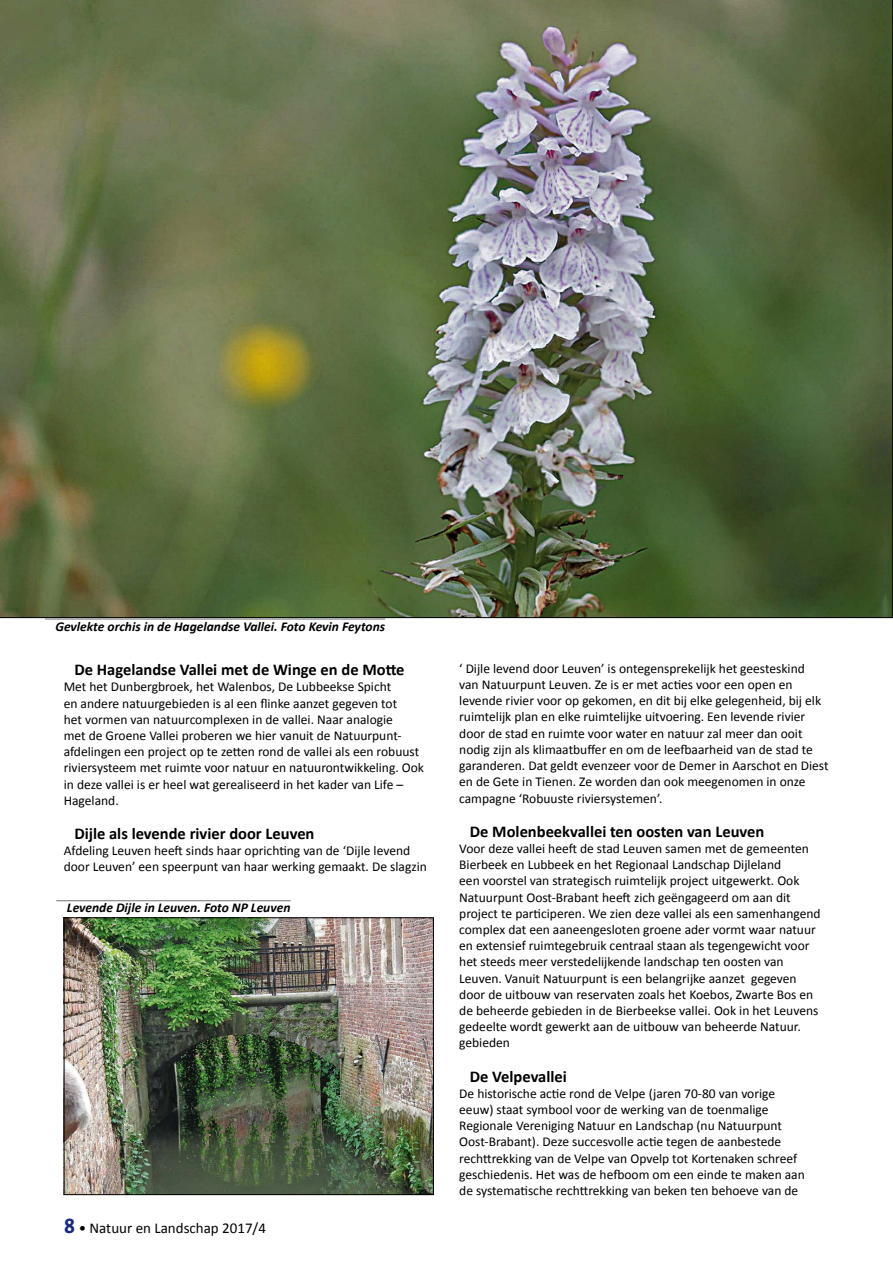
<style>
.page{position:relative;width:893px;height:1263px;background:#fff}
.page>*{position:absolute;margin:0;border:0;box-sizing:border-box;transform-origin:0 0}
.t1{font:700 16.5px "Calibri";color:#000}
.t2{font:15px "Calibri";color:#000}
.t3{font:13.5px/16.2px "Calibri";color:#000}
.t4{font:italic 700 13.5px "Calibri";color:#000}
.s1{font-family:"The Sans Office";font-weight:700;font-size:21px;color:#162983}
</style>
<div class="page">
<img style="left:0;top:0;width:893px;height:618px">
<img style="left:66px;top:919px;width:366px;height:274px">
<div style="left:64px;top:917px;width:370px;height:278px;border:1px solid #000"></div>
<hr style="left:45px;top:619px;width:340px;height:1px;background:#707172">
<hr style="left:56px;top:900px;width:235px;height:1px;background:#707172">
<p class="t4" style="left:55px;top:618px;width:331px">Gevlekte orchis in de Hagelandse Vallei. Foto Kevin Feytons</p>
<p class="t1" style="left:74px;top:659px;width:332px">De Hagelandse Vallei met de Winge en de Motte</p>
<p class="t3" style="left:64px;top:678px;width:362px">Met het Dunbergbroek, het Walenbos, De Lubbeekse Spicht<br>en andere natuurgebieden is al een flinke aanzet gegeven tot<br>het vormen van natuurcomplexen in de vallei. Naar analogie<br>met de Groene Vallei proberen we hier vanuit de Natuurpunt&shy;afdelingen een project op te zetten rond de vallei als een robuust riviersysteem met ruimte voor natuur en natuurontwikkeling. Ook in deze vallei is er heel wat gerealiseerd in het kader van Life – Hageland.</p>
<p class="t1" style="left:74px;top:823px;width:242px">Dijle als levende rivier door Leuven</p>
<p class="t3" style="left:64px;top:842px;width:365px">Afdeling Leuven heeft sinds haar oprichting van de ‘Dijle levend door Leuven’ een speerpunt van haar werking gemaakt. De slagzin</p>
<p class="t4" style="left:67px;top:899px;width:225px">Levende Dijle in Leuven. Foto NP Leuven</p>
<p class="t2" style="left:64px;top:1219px;width:204px"><span class="s1">8</span> • Natuur en Landschap 2017/4</p>
<p class="t3" style="left:459px;top:660px;width:371px">‘ Dijle levend door Leuven’ is ontegensprekelijk het geesteskind<br>van Natuurpunt Leuven. Ze is er met acties voor een open en levende rivier voor op gekomen, en dit bij elke gelegenheid, bij elk ruimtelijk plan en elke ruimtelijke uitvoering. Een levende rivier door de stad en ruimte voor water en natuur zal meer dan ooit nodig zijn als klimaatbuffer en om de leefbaarheid van de stad te garanderen. Dat geldt evenzeer voor de Demer in Aarschot en Diest en de Gete in Tienen. Ze worden dan ook meegenomen in onze campagne ‘Robuuste riviersystemen’.</p>
<p class="t1" style="left:470px;top:821px;width:296px">De Molenbeekvallei ten oosten van Leuven</p>
<p class="t3" style="left:459px;top:840px;width:363px">Voor deze vallei heeft de stad Leuven samen met de gemeenten Bierbeek en Lubbeek en het Regionaal Landschap Dijleland<br>een voorstel van strategisch ruimtelijk project uitgewerkt. Ook Natuurpunt Oost-Brabant heeft zich geëngageerd om aan dit project te participeren. We zien deze vallei als een samenhangend complex dat een aaneengesloten groene ader vormt waar natuur en extensief ruimtegebruik centraal staan als tegengewicht voor het steeds meer verstedelijkende landschap ten oosten van Leuven. Vanuit Natuurpunt is een belangrijke aanzet gegeven door de uitbouw van reservaten zoals het Koebos, Zwarte Bos en de beheerde gebieden in de Bierbeekse vallei. Ook in het Leuvens gedeelte wordt gewerkt aan de uitbouw van beheerde Natuur. gebieden</p>
<p class="t1" style="left:470px;top:1066px;width:98px">De Velpevallei</p>
<p class="t3" style="left:459px;top:1084px;width:347px">De historische actie rond de Velpe (jaren 70-80 van vorige eeuw) staat symbool voor de werking van de toenmalige Regionale Vereniging Natuur en Landschap (nu Natuurpunt Oost-Brabant). Deze succesvolle actie tegen de aanbestede rechttrekking van de Velpe van Opvelp tot Kortenaken schreef geschiedenis. Het was de hefboom om een einde te maken aan de systematische rechttrekking van beken ten behoeve van de</p>
</div>
